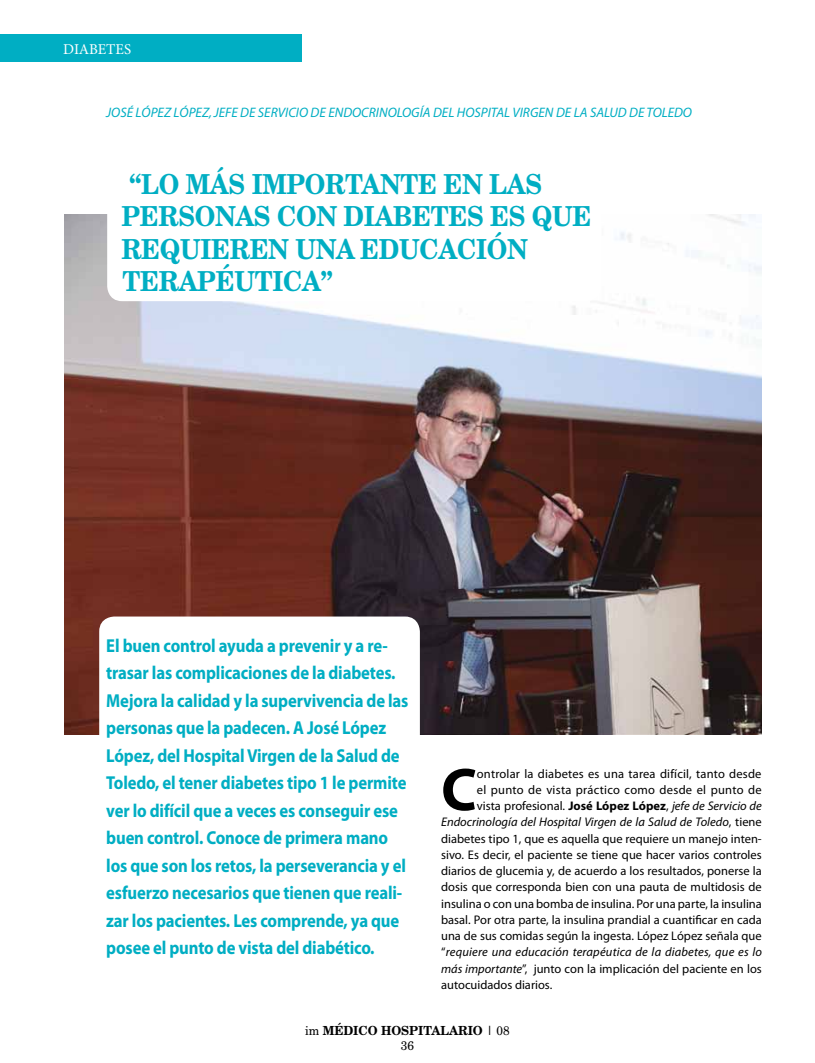
<style>
.page{position:relative;width:815px;height:1063px;background:#fff}
.page>*{position:absolute;margin:0;border:0;box-sizing:border-box;transform-origin:0 0}
.t1{font:700 60.75px "Myriad";color:#000}
.t2{font:700 27.5px/32.5px "New Brunswick";letter-spacing:-.01em;color:#00aec3;scale:.9 1}
.t3{font:700 18.75px/27.5px "Myriad Pro";letter-spacing:-.01em;color:#00aec3;scale:.89 1}
.t4{font:15px "Minion Pro";letter-spacing:-.005em;color:#fff}
.t5{font:italic 13.75px "Myriad";color:#00aec3}
.t6{font:12.5px "Myriad Pro";color:#000}
.t7{font:italic 12.5px "Myriad Pro";letter-spacing:.005em;color:#000}
.t8{font:12.5px "Myriad Pro";letter-spacing:.02em;color:#000}
.t9{font:700 12.5px/15px "New Brunswick";color:#000;text-align:center;scale:.95 1}
.s1{font-weight:700}
.s2{font-style:italic}
.s3{font-style:normal}
.s4{font-weight:400}
</style>
<div class="page">
<div style="left:0;top:35px;width:302px;height:27px;background:#00aec3"></div>
<img style="left:64px;top:215px;width:697px;height:520px">
<div style="left:107px;top:161px;width:494px;height:140px;background:#fff;border-radius:15px"></div>
<div style="left:99px;top:617px;width:321px;height:359px;background:#fff;border-radius:15px"></div>
<p class="t4" style="left:63px;top:39px;width:69px">DIABETES</p>
<p class="t5" style="left:106px;top:105px;width:587px">JOSÉ LÓPEZ LÓPEZ, JEFE DE SERVICIO DE ENDOCRINOLOGÍA DEL HOSPITAL VIRGEN DE LA SALUD DE TOLEDO</p>
<h2 class="t2" style="left:129px;top:167px;width:158px">“LO MÁS IMPORTA</h2>
<h2 class="t2" style="left:380px;top:167px;width:142px">NTE EN LAS</h2>
<h2 class="t2" style="left:121px;top:199px;width:63px">PERSO</h2>
<h2 class="t2" style="left:121px;top:199px;width:524px;text-indent:94px">NAS CON DIABETES ES QUE<br>REQUIEREN UNA EDUCACI</h2>
<h2 class="t2" style="left:487px;top:232px;width:47px">ÓN</h2>
<h2 class="t2" style="left:123px;top:264px;width:62px">TERAPÉ</h2>
<h2 class="t2" style="left:234px;top:264px;width:43px">UTICA</h2>
<h2 class="t2" style="left:321px;top:264px;width:15px">”</h2>
<p class="t3" style="left:106px;top:631px;width:341px">El buen control ayuda a prevenir y a re&shy;trasar las complicaciones de la diabetes.<br>Mejora la calidad y la supervivencia de las personas que la padecen. A José López López, del Hospital Virgen de la Salud de Toledo, el tener diabetes tipo 1 le permite ver lo difícil que a veces es conseguir ese buen control. Conoce de primera mano los que son los retos, la perseverancia y el esfuerzo necesarios que tienen que reali&shy;zar los pacientes. Les comprende, ya que posee el punto de vista del diabético.</p>
<h1 class="t1" style="left:441px;top:758px;width:37px">C</h1>
<p class="t6" style="left:477px;top:766px;width:286px">ontrolar la diabetes es una tarea difícil, tanto desde</p>
<p class="t8" style="left:477px;top:782px;width:286px">el punto de vista práctico como desde el punto de</p>
<p class="t6" style="left:477px;top:798px;width:286px">vista profesional. <span class="s1">José López López</span>, <span class="s2">jefe de Servicio de</span></p>
<p class="t7" style="left:441px;top:814px;width:322px">Endocrinología del Hospital Virgen de la Salud de Toledo<span class="s3">, tiene</span></p>
<p class="t6" style="left:441px;top:831px;width:322px">diabetes tipo 1, que es aquella que requiere un manejo inten-</p>
<p class="t6" style="left:441px;top:847px;width:322px">sivo. Es decir, el paciente se tiene que hacer varios controles</p>
<p class="t6" style="left:441px;top:863px;width:322px">diarios de glucemia y, de acuerdo a los resultados, ponerse la</p>
<p class="t6" style="left:441px;top:879px;width:322px">dosis que corresponda bien con una pauta de multidosis de</p>
<p class="t6" style="left:441px;top:896px;width:322px">insulina o con una bomba de insulina. Por una parte, la insulina</p>
<p class="t6" style="left:441px;top:912px;width:322px">basal. Por otra parte, la insulina prandial a cuantificar en cada</p>
<p class="t6" style="left:441px;top:928px;width:322px">una de sus comidas según la ingesta. López López señala que</p>
<p class="t7" style="left:441px;top:944px;width:322px"><span class="s3">“</span>requiere una educación terapéutica de la diabetes, que es lo</p>
<p class="t6" style="left:441px;top:961px;width:322px"><span class="s2">más importante</span>”, junto con la implicación del paciente en los</p>
<p class="t6" style="left:441px;top:977px;width:113px">autocuidados diarios.</p>
<p class="t9" style="left:305px;top:1023px;width:217px"><span class="s4">im</span> MÉDICO HOSPITALARIO <span class="s4">| 08<br>36</span></p>
</div>
